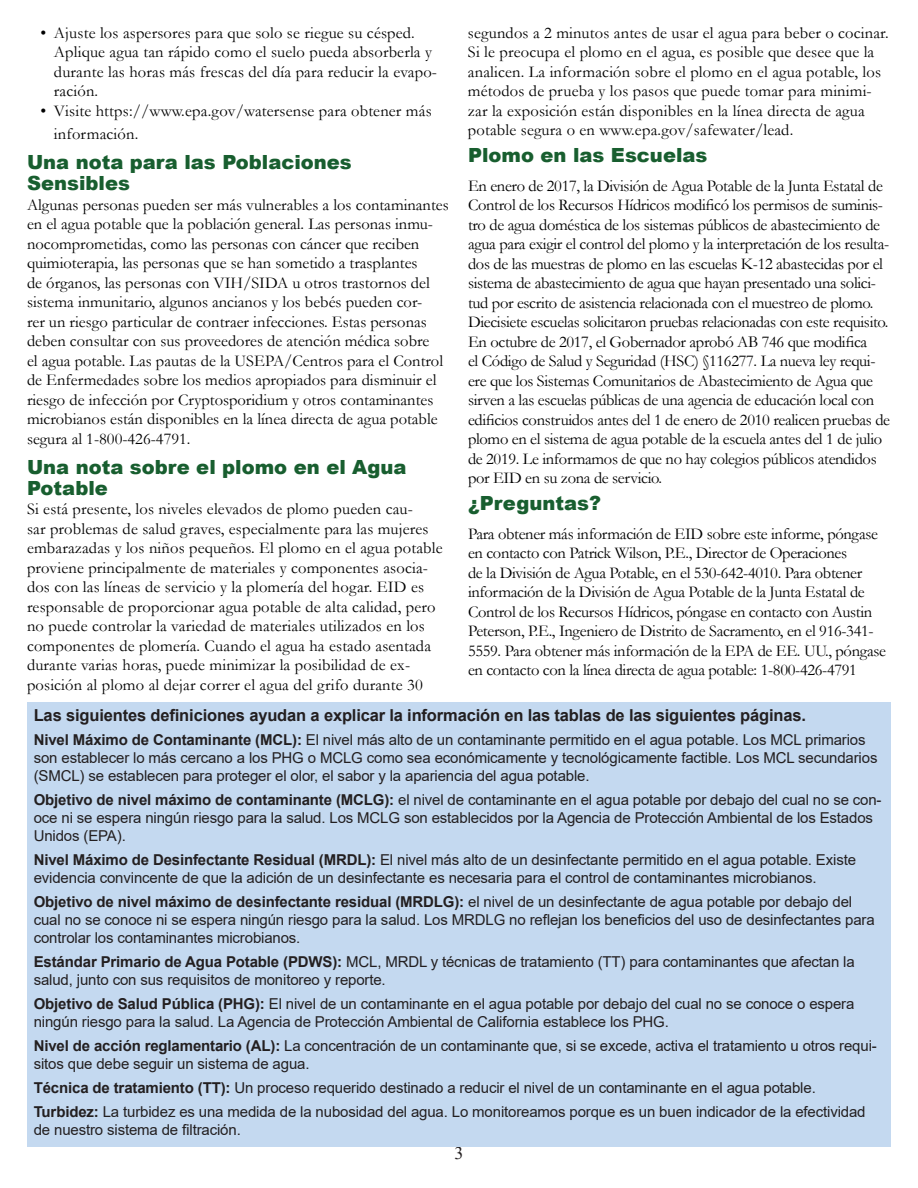
<style>
.page{position:relative;width:918px;height:1188px;background:#fff}
.page>*{position:absolute;margin:0;border:0;box-sizing:border-box;transform-origin:0 0}
.t1{font:900 19.5px/21px "Arial";color:#185e2f}
.t2{font:18px "Times New Roman";color:#231f20}
.t3{font:16.5px/19.5px "Garamond";color:#000}
.t4{font:16.5px/19.5px "Garamond";letter-spacing:-.02em;color:#000}
.t5{font:700 16.5px "Arial";letter-spacing:-.01em;color:#231f20}
.t6{font:15px/18px "Arial";letter-spacing:-.01em;color:#231f20}
.s1{font-weight:700}
</style>
<div class="page">
<div style="left:27px;top:702px;width:864px;height:445px;background:#c4d9f0"></div>
<p class="t3" style="left:54px;top:22px;width:385px;text-indent:-13px">• Ajuste los aspersores para que solo se riegue su césped.<br>Aplique agua tan rápido como el suelo pueda absorberla y durante las horas más frescas del día para reducir la evapo&shy;ración.</p>
<p class="t3" style="left:54px;top:98px;width:379px;line-height:23.4px;text-indent:-13px">• Visite https://www.epa.gov/watersense para obtener más información.</p>
<p class="t1" style="left:27px;top:151px;width:326px">Una nota para las Poblaciones<br>Sensibles</p>
<p class="t3" style="left:27px;top:194px;width:423px">Algunas personas pueden ser más vulnerables a los contaminantes en el agua potable que la población general. Las personas inmu&shy;nocomprometidas, como las personas con cáncer que reciben quimioterapia, las personas que se han sometido a trasplantes<br>de órganos, las personas con VIH/SIDA u otros trastornos del sistema inmunitario, algunos ancianos y los bebés pueden cor-<br>rer un riesgo particular de contraer infecciones. Estas personas deben consultar con sus proveedores de atención médica sobre<br>el agua potable. Las pautas de la USEPA/Centros para el Control de Enfermedades sobre los medios apropiados para disminuir el riesgo de infección por Cryptosporidium y otros contaminantes microbianos están disponibles en la línea directa de agua potable segura al 1-800-426-4791.</p>
<p class="t1" style="left:27px;top:456px;width:381px">Una nota sobre el plomo en el Agua<br>Potable</p>
<p class="t3" style="left:27px;top:499px;width:417px">Si está presente, los niveles elevados de plomo pueden cau-<br>sar problemas de salud graves, especialmente para las mujeres embarazadas y los niños pequeños. El plomo en el agua potable proviene principalmente de materiales y componentes asocia&shy;dos con las líneas de servicio y la plomería del hogar. EID es responsable de proporcionar agua potable de alta calidad, pero no puede controlar la variedad de materiales utilizados en los componentes de plomería. Cuando el agua ha estado asentada durante varias horas, puede minimizar la posibilidad de ex&shy;posición al plomo al dejar correr el agua del grifo durante 30</p>
<p class="t3" style="left:468px;top:22px;width:422px">segundos a 2 minutos antes de usar el agua para beber o cocinar.<br>Si le preocupa el plomo en el agua, es posible que desee que la analicen. La información sobre el plomo en el agua potable, los métodos de prueba y los pasos que puede tomar para minimi&shy;zar la exposición están disponibles en la línea directa de agua potable segura o en www.epa.gov/safewater/lead.</p>
<p class="t1" style="left:468px;top:144px;width:241px">Plomo en las Escuelas</p>
<p class="t4" style="left:468px;top:175px;width:424px">En enero de 2017, la División de Agua Potable de la Junta Estatal de Control de los Recursos Hídricos modificó los permisos de suminis&shy;tro de agua doméstica de los sistemas públicos de abastecimiento de agua para exigir el control del plomo y la interpretación de los resulta&shy;dos de las muestras de plomo en las escuelas K-12 abastecidas por el sistema de abastecimiento de agua que hayan presentado una solici&shy;tud por escrito de asistencia relacionada con el muestreo de plomo.<br>Diecisiete escuelas solicitaron pruebas relacionadas con este requisito.<br>En octubre de 2017, el Gobernador aprobó AB 746 que modifica<br>el Código de Salud y Seguridad (HSC) §116277. La nueva ley requi&shy;ere que los Sistemas Comunitarios de Abastecimiento de Agua que sirven a las escuelas públicas de una agencia de educación local con edificios construidos antes del 1 de enero de 2010 realicen pruebas de plomo en el sistema de agua potable de la escuela antes del 1 de julio de 2019. Le informamos de que no hay colegios públicos atendidos por EID en su zona de servicio.</p>
<p class="t1" style="left:468px;top:492px;width:134px">¿Preguntas?</p>
<p class="t4" style="left:468px;top:523px;width:420px">Para obtener más información de EID sobre este informe, póngase en contacto con Patrick Wilson, P.E., Director de Operaciones<br>de la División de Agua Potable, en el 530-642-4010. Para obtener información de la División de Agua Potable de la Junta Estatal de Control de los Recursos Hídricos, póngase en contacto con Austin Peterson, P.E., Ingeniero de Distrito de Sacramento, en el 916-341- 5559. Para obtener más información de la EPA de EE. UU., póngase en contacto con la línea directa de agua potable: 1-800-426-4791</p>
<p class="t5" style="left:34px;top:703px;width:774px">Las siguientes definiciones ayudan a explicar la información en las tablas de las siguientes páginas.</p>
<p class="t6" style="left:34px;top:730px;width:845px"><span class="s1">Nivel Máximo de Contaminante (MCL):</span> El nivel más alto de un contaminante permitido en el agua potable. Los MCL primarios son establecer lo más cercano a los PHG o MCLG como sea económicamente y tecnológicamente factible. Los MCL secundarios (SMCL) se establecen para proteger el olor, el sabor y la apariencia del agua potable.</p>
<p class="t6" style="left:34px;top:790px;width:849px"><span class="s1">Objetivo de nivel máximo de contaminante (MCLG):</span> el nivel de contaminante en el agua potable por debajo del cual no se con&shy;oce ni se espera ningún riesgo para la salud. Los MCLG son establecidos por la Agencia de Protección Ambiental de los Estados<br>Unidos (EPA).</p>
<p class="t6" style="left:34px;top:850px;width:824px"><span class="s1">Nivel Máximo de Desinfectante Residual (MRDL):</span> El nivel más alto de un desinfectante permitido en el agua potable. Existe evidencia convincente de que la adición de un desinfectante es necesaria para el control de contaminantes microbianos.</p>
<p class="t6" style="left:34px;top:892px;width:842px"><span class="s1">Objetivo de nivel máximo de desinfectante residual (MRDLG):</span> el nivel de un desinfectante de agua potable por debajo del cual no se conoce ni se espera ningún riesgo para la salud. Los MRDLG no reflejan los beneficios del uso de desinfectantes para controlar los contaminantes microbianos.</p>
<p class="t6" style="left:34px;top:952px;width:823px"><span class="s1">Estándar Primario de Agua Potable (PDWS):</span> MCL, MRDL y técnicas de tratamiento (TT) para contaminantes que afectan la salud, junto con sus requisitos de monitoreo y reporte.</p>
<p class="t6" style="left:34px;top:994px;width:822px"><span class="s1">Objetivo de Salud Pública (PHG):</span> El nivel de un contaminante en el agua potable por debajo del cual no se conoce o espera ningún riesgo para la salud. La Agencia de Protección Ambiental de California establece los PHG.</p>
<p class="t6" style="left:34px;top:1036px;width:845px"><span class="s1">Nivel de acción reglamentario (AL):</span> La concentración de un contaminante que, si se excede, activa el tratamiento u otros requi&shy;sitos que debe seguir un sistema de agua.</p>
<p class="t6" style="left:34px;top:1075px;width:833px;line-height:24px"><span class="s1">Técnica de tratamiento (TT):</span> Un proceso requerido destinado a reducir el nivel de un contaminante en el agua potable.<br><span class="s1">Turbidez:</span> La turbidez es una medida de la nubosidad del agua. Lo monitoreamos porque es un buen indicador de la efectividad</p>
<p class="t6" style="left:34px;top:1120px;width:209px">de nuestro sistema de filtración.</p>
<p class="t2" style="left:454px;top:1140px;width:10px">3</p>
</div>
